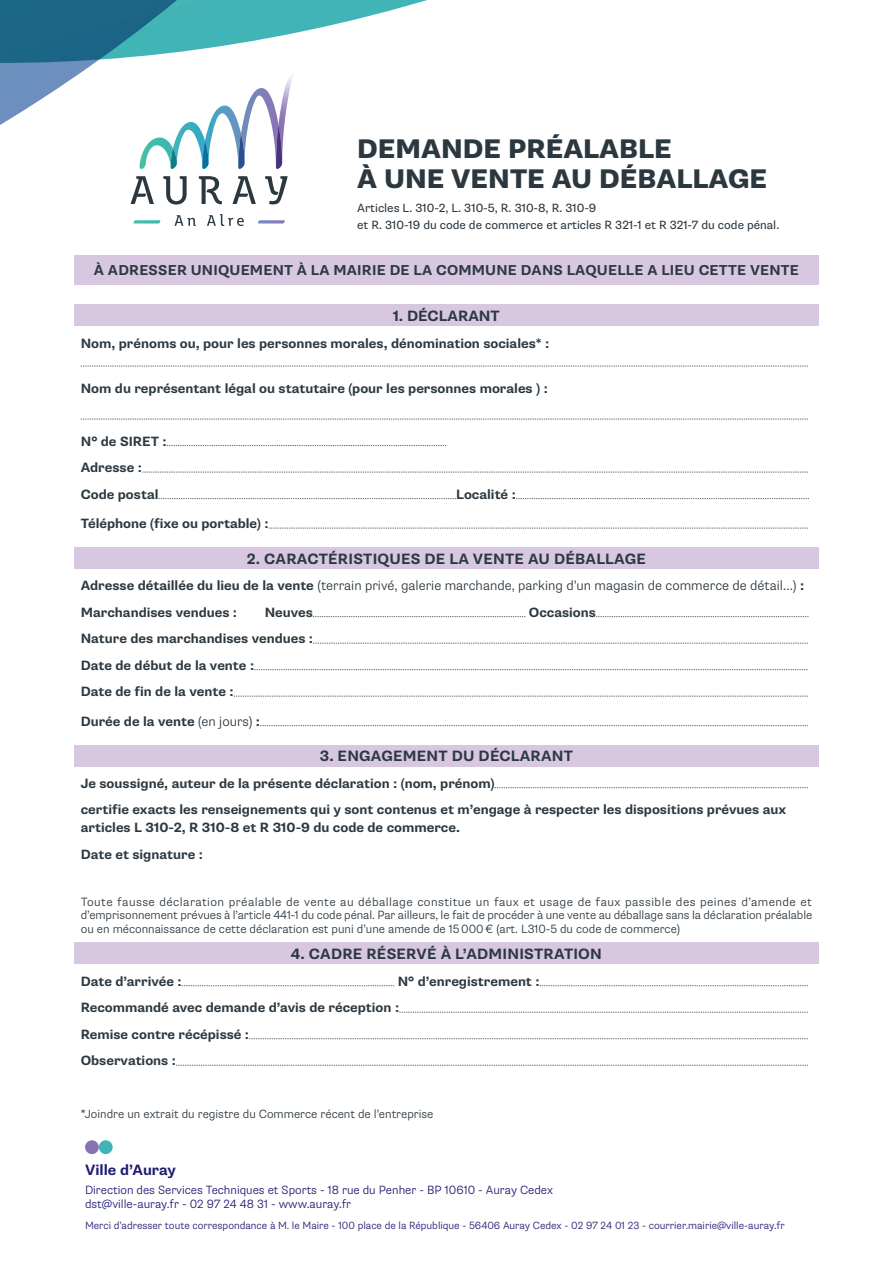
<style>
.page{position:relative;width:893px;height:1263px;background:#fff}
.page>*{position:absolute;margin:0;border:0;box-sizing:border-box;transform-origin:0 0}
.t1{font:800 27px/30px "Supria Sans";color:#2c3840}
.t2{font:700 15px "Supria Sans";letter-spacing:.015em;color:#2c3840}
.t3{font:700 15px "Supria Sans";color:#201c70}
.t4{font:700 14.4px "Supria Sans";letter-spacing:.015em;color:#2c3840}
.t5{font:700 13.5px/26.5px "Supria Sans";color:#2c3840}
.t6{font:300 13.5px/26.5px "Supria Sans";color:#2c3840}
.t7{font:300 12px/13.5px "Supria Sans";color:#2c3840;text-align:justify}
.t8{font:300 12px/14.4px "Supria Sans";color:#201c70}
.t9{font:12px/16.5px "Supria Sans";color:#2c3840}
.t10{font:300 10.5px "Supria Sans";color:#201c70}
.s1{font-weight:700}
.s2{font-weight:300}
</style>
<div class="page">
<svg style="left:131px;top:176px;width:157px;height:29px"></svg>
<svg style="left:175px;top:215px;width:21px;height:11px"></svg>
<svg style="left:207px;top:214px;width:37px;height:12px"></svg>
<svg style="left:133px;top:220px;width:28px;height:3px"></svg>
<svg style="left:258px;top:220px;width:27px;height:3px"></svg>
<svg style="left:0;top:0;width:427px;height:169px"></svg>
<div style="left:85px;top:1140px;width:14px;height:14px;background:#8972b3;border-radius:50%"></div>
<div style="left:99px;top:1140px;width:14px;height:14px;background:#3fb4b7;border-radius:50%"></div>
<div style="left:74px;top:255px;width:745px;height:30px;background:#d7c7e1"></div>
<div style="left:74px;top:304px;width:745px;height:21px;background:#d7c7e1"></div>
<div style="left:74px;top:547px;width:745px;height:22px;background:#d7c7e1"></div>
<div style="left:74px;top:745px;width:745px;height:22px;background:#d7c7e1"></div>
<div style="left:74px;top:943px;width:745px;height:21px;background:#d7c7e1"></div>
<svg style="left:81px;top:366px;width:727px;height:1px"></svg>
<svg style="left:81px;top:419px;width:727px;height:1px"></svg>
<svg style="left:167px;top:445px;width:279px;height:1px"></svg>
<svg style="left:142px;top:472px;width:666px;height:1px"></svg>
<svg style="left:159px;top:498px;width:297px;height:1px"></svg>
<svg style="left:516px;top:498px;width:293px;height:1px"></svg>
<svg style="left:269px;top:528px;width:539px;height:1px"></svg>
<svg style="left:313px;top:616px;width:212px;height:1px"></svg>
<svg style="left:596px;top:616px;width:212px;height:1px"></svg>
<svg style="left:313px;top:643px;width:495px;height:1px"></svg>
<svg style="left:254px;top:669px;width:554px;height:1px"></svg>
<svg style="left:234px;top:696px;width:574px;height:1px"></svg>
<svg style="left:260px;top:725px;width:548px;height:1px"></svg>
<svg style="left:495px;top:787px;width:313px;height:1px"></svg>
<svg style="left:182px;top:985px;width:212px;height:1px"></svg>
<svg style="left:540px;top:985px;width:268px;height:1px"></svg>
<svg style="left:399px;top:1012px;width:409px;height:1px"></svg>
<svg style="left:249px;top:1038px;width:559px;height:1px"></svg>
<svg style="left:176px;top:1065px;width:632px;height:1px"></svg>
<h1 class="t1" style="left:357px;top:135px;width:411px">DEMANDE PRÉALABLE<br>À UNE VENTE AU DÉBALLAGE</h1>
<p class="t9" style="left:357px;top:200px;width:424px">Articles L. 310-2, L. 310-5, R. 310-8, R. 310-9<br>et R. 310-19 du code de commerce et articles R 321-1 et R 321-7 du code pénal.</p>
<p class="t4" style="left:94px;top:261px;width:707px">À ADRESSER UNIQUEMENT À LA MAIRIE DE LA COMMUNE DANS LAQUELLE A LIEU CETTE VENTE</p>
<p class="t2" style="left:393px;top:306px;width:108px">1. DÉCLARANT</p>
<p class="t5" style="left:81px;top:331px;width:470px">Nom, prénoms ou, pour les personnes morales, dénomination sociales* :</p>
<p class="t5" style="left:81px;top:375px;width:469px">Nom du représentant légal ou statutaire (pour les personnes morales ) :</p>
<p class="t5" style="left:81px;top:428px;width:87px">N° de SIRET :<br>Adresse :<br>Code postal</p>
<p class="t5" style="left:456px;top:481px;width:61px">Localité :</p>
<p class="t5" style="left:81px;top:511px;width:189px">Téléphone (fixe ou portable) :</p>
<p class="t2" style="left:247px;top:549px;width:400px">2. CARACTÉRISTIQUES DE LA VENTE AU DÉBALLAGE</p>
<p class="t6" style="left:81px;top:573px;width:725px"><span class="s1">Adresse détaillée du lieu de la vente</span> (terrain privé, galerie marchande, parking d’un magasin de commerce de détail…) <span class="s1">:<br>Marchandises vendues :</span></p>
<p class="t5" style="left:265px;top:599px;width:50px">Neuves</p>
<p class="t5" style="left:529px;top:599px;width:69px">Occasions</p>
<p class="t5" style="left:81px;top:626px;width:234px">Nature des marchandises vendues :<br>Date de début de la vente :<br>Date de fin de la vente :</p>
<p class="t5" style="left:81px;top:708px;width:181px">Durée de la vente <span class="s2">(en jours)</span> :</p>
<p class="t2" style="left:320px;top:747px;width:255px">3. ENGAGEMENT DU DÉCLARANT</p>
<p class="t5" style="left:81px;top:770px;width:707px">Je soussigné, auteur de la présente déclaration : (nom, prénom)<br>certifie exacts les renseignements qui y sont contenus et m’engage à respecter les dispositions prévues aux</p>
<p class="t5" style="left:81px;top:815px;width:381px">articles L 310-2, R 310-8 et R 310-9 du code de commerce.<br>Date et signature :</p>
<p class="t7" style="left:81px;top:895px;width:733px">Toute fausse déclaration préalable de vente au déballage constitue un faux et usage de faux passible des peines d’amende et d’emprisonnement prévues à l’article 441-1 du code pénal. Par ailleurs, le fait de procéder à une vente au déballage sans la déclaration préalable ou en méconnaissance de cette déclaration est puni d’une amende de 15000€ (art. L310-5 du code de commerce)</p>
<p class="t2" style="left:291px;top:945px;width:312px">4. CADRE RÉSERVÉ À L’ADMINISTRATION</p>
<p class="t5" style="left:81px;top:968px;width:102px">Date d’arrivée :</p>
<p class="t5" style="left:81px;top:968px;width:460px;text-indent:317px">N° d’enregistrement :<br>Recommandé avec demande d’avis de réception :<br>Remise contre récépissé :<br>Observations :</p>
<p class="t7" style="left:81px;top:1108px;width:354px">*Joindre un extrait du registre du Commerce récent de l’entreprise</p>
<p class="t3" style="left:85px;top:1161px;width:92px">Ville d’Auray</p>
<p class="t8" style="left:85px;top:1183px;width:470px">Direction des Services Techniques et Sports - 18 rue du Penher - BP 10610 - Auray Cedex dst@ville-auray.fr - 02 97 24 48 31 - www.auray.fr</p>
<p class="t10" style="left:85px;top:1219px;width:701px">Merci d’adresser toute correspondance à M. le Maire - 100 place de la République - 56406 Auray Cedex - 02 97 24 01 23 - courrier.mairie@ville-auray.fr</p>
</div>
